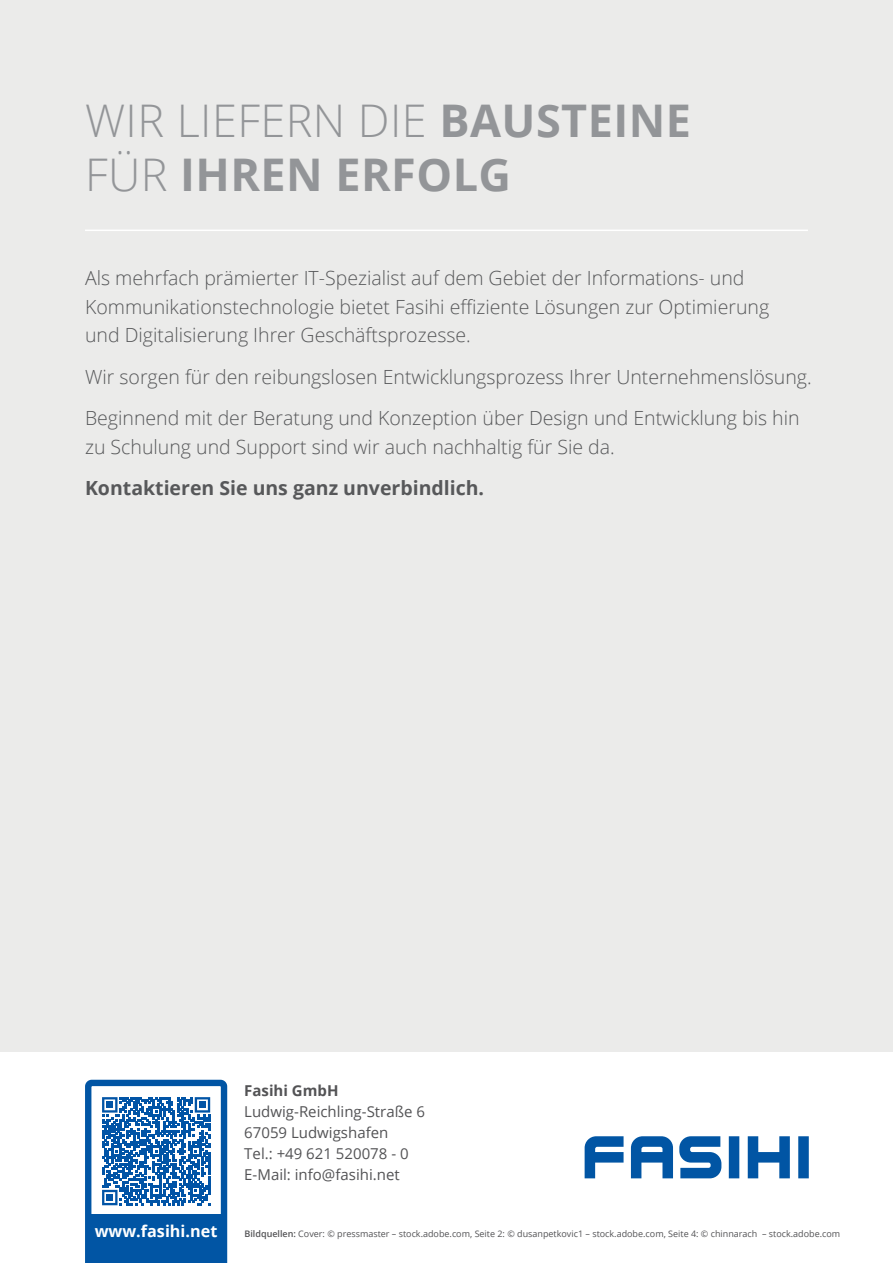
<style>
.page{position:relative;width:893px;height:1263px;background:#fff}
.page>*{position:absolute;margin:0;border:0;box-sizing:border-box;transform-origin:0 0}
.t1{font:700 45px/54px "Open Sans";letter-spacing:.01em;color:#939598}
.t2{font:300 19.5px/28.5px "Open Sans";color:#57585a}
.t3{font:700 19.5px "Open Sans";color:#57585a}
.t4{font:700 16.2px "Open Sans";color:#fff}
.t5{font:15px/21px "Open Sans";color:#535355}
.t6{font:700 15px "Open Sans";color:#535355}
.t7{font:9px "Open Sans";color:#535355}
.s1{font-weight:300}
.s2{font-weight:600}
</style>
<div class="page">
<div style="left:0;top:0;width:893px;height:1051px;background:#ebebea"></div>
<svg style="left:585px;top:1136px;width:224px;height:42px"></svg>
<hr style="left:85px;top:230px;width:723px;height:1px;background:#fff">
<svg style="left:85px;top:1080px;width:142px;height:183px"></svg>
<div style="left:106px;top:1101px;width:7px;height:7px;background:#0154a6"></div>
<div style="left:199px;top:1101px;width:7px;height:7px;background:#0154a6"></div>
<div style="left:106px;top:1194px;width:7px;height:7px;background:#0154a6"></div>
<div style="left:87px;top:1214px;width:137px;height:49px;background:#0155a4"></div>
<h1 class="t1" style="left:85px;top:92px;width:607px"><span class="s1">WIR LIEFERN DIE</span> BAUSTEINE<br><span class="s1">FÜR</span> IHREN ERFOLG</h1>
<p class="t2" style="left:85px;top:264px;width:686px">Als mehrfach prämierter IT-Spezialist auf dem Gebiet der Informations- und<br>Kommunikationstechnologie bietet Fasihi effiziente Lösungen zur Optimierung und Digitalisierung Ihrer Geschäftsprozesse.</p>
<p class="t2" style="left:85px;top:355px;width:728px;line-height:41.2px">Wir sorgen für den reibungslosen Entwicklungsprozess Ihrer Unternehmenslösung.<br>Beginnend mit der Beratung und Konzeption über Design und Entwicklung bis hin</p>
<p class="t2" style="left:85px;top:432px;width:531px">zu Schulung und Support sind wir auch nachhaltig für Sie da.</p>
<p class="t3" style="left:85px;top:474px;width:401px">Kontaktieren Sie uns ganz unverbindlich.</p>
<p class="t6" style="left:244px;top:1079px;width:96px">Fasihi GmbH</p>
<p class="t5" style="left:244px;top:1100px;width:182px">Ludwig-Reichling-Straße 6<br>67059 Ludwigshafen<br>Tel.: +49 621 520078 - 0<br>E-Mail: info@fasihi.net</p>
<p class="t4" style="left:95px;top:1220px;width:124px">www.fasihi.net</p>
<p class="t7" style="left:244px;top:1228px;width:597px"><span class="s2">Bildquellen:</span> Cover: © pressmaster – stock.adobe.com, Seite 2: © dusanpetkovic1 – stock.adobe.com, Seite 4: © chinnarach – stock.adobe.com</p>
</div>
